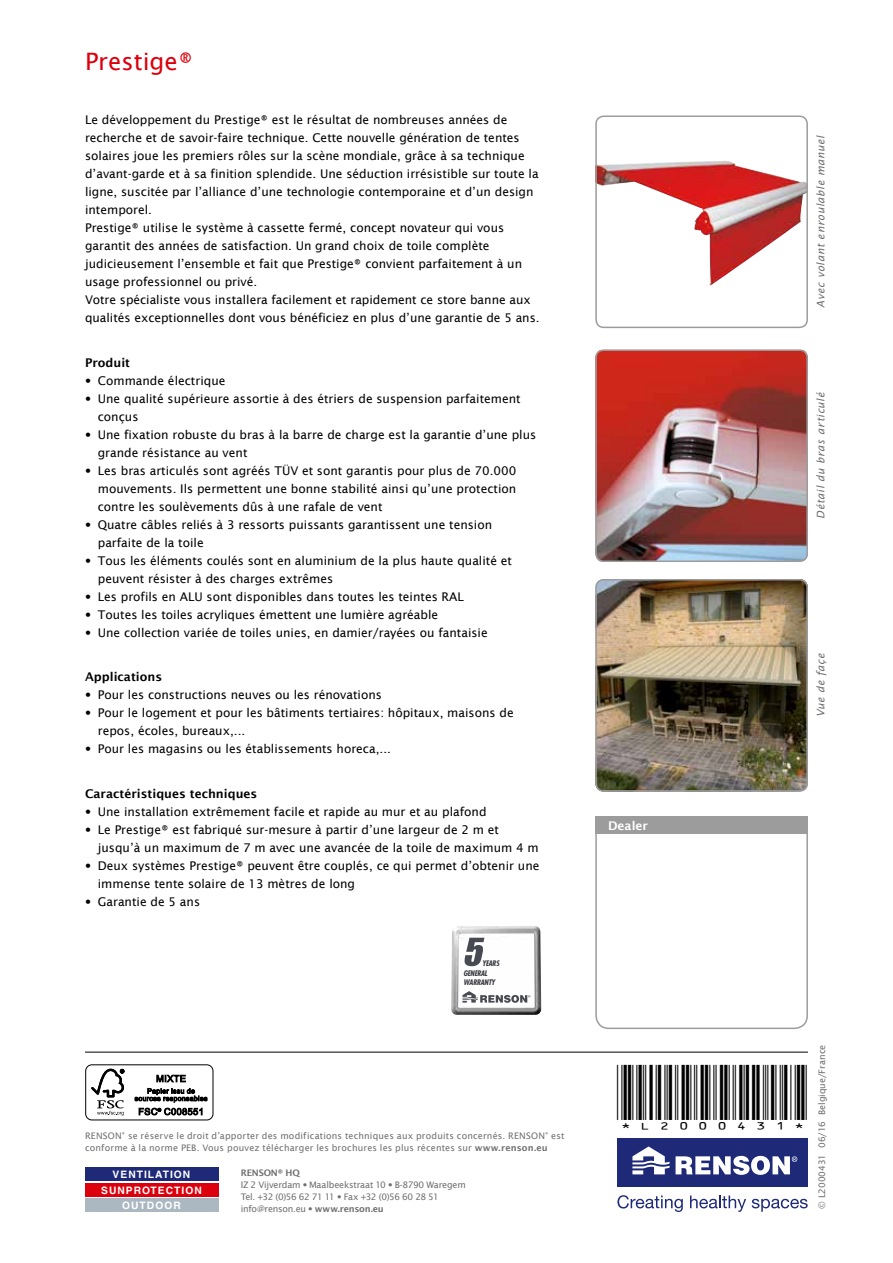
<style>
.page{position:relative;width:893px;height:1263px;background:#fff}
.page>*{position:absolute;margin:0;border:0;box-sizing:border-box;transform-origin:0 0}
.t1{font:24px "Lucida Sans";color:#dc000c}
.t2{font:18px "ID Automation HC39 M";letter-spacing:.1em;color:#000}
.t3{font:12px/18px "Lucida Sans";color:#000}
.t4{font:600 12px "Lucida Sans";color:#000}
.t5{font:600 12px "Lucida Sans";color:#fff}
.t6{font:italic 10.5px "Lucida Sans";letter-spacing:.045em;color:#6e6e6e}
.t7{font:700 10.2px/15.8px "Helvetica LT Std";letter-spacing:.1em;color:#fff;text-align:center}
.t8{font:9px/12px "Lucida Sans";letter-spacing:.015em;color:#6e6e6e}
.t9{font:9px/12px "Lucida Sans";letter-spacing:-.02em;color:#6e6e6e}
.t10{font:italic 700 condensed 7.5px/9.3px "Futura Std";letter-spacing:-.03em;color:#37393f}
.s1{font-family:"Helvetica Neue LT Std"}
.s2{font-weight:600}
</style>
<div class="page">
<div style="left:595px;top:816px;width:213px;height:213px;border:2px solid #9c9c9d;border-radius:13px"></div>
<div style="left:595px;top:816px;width:213px;height:17px;background:#9c9c9d"></div>
<img style="left:598px;top:579px;width:207px;height:210px">
<div style="left:595px;top:579px;width:213px;height:213px;border:2px solid #9c9c9d;border-radius:8px"></div>
<img style="left:598px;top:161px;width:207px;height:125px">
<div style="left:595px;top:115px;width:213px;height:213px;border:2px solid #9c9c9d;border-radius:8px"></div>
<img style="left:598px;top:352px;width:210px;height:207px">
<div style="left:595px;top:349px;width:213px;height:213px;border:2px solid #9c9c9d;border-radius:8px"></div>
<hr style="left:85px;top:1052px;width:723px;height:1px;background:#000">
<div style="left:617px;top:1138px;width:191px;height:49px;background:#1e2a77"></div>
<svg style="left:632px;top:1146px;width:37px;height:28px"></svg>
<svg style="left:676px;top:1156px;width:121px;height:19px"></svg>
<svg style="left:617px;top:1195px;width:66px;height:17px"></svg>
<svg style="left:690px;top:1195px;width:56px;height:17px"></svg>
<svg style="left:752px;top:1199px;width:56px;height:13px"></svg>
<div style="left:85px;top:1167px;width:134px;height:13px;background:#1e2a77"></div>
<div style="left:85px;top:1183px;width:134px;height:13px;background:#dc000c"></div>
<div style="left:85px;top:1198px;width:134px;height:14px;background:#abb8c1"></div>
<div style="left:85px;top:1064px;width:128px;height:56px;border:1px solid #000;border-radius:6px"></div>
<svg style="left:91px;top:1069px;width:33px;height:46px"></svg>
<svg style="left:135px;top:1074px;width:72px;height:28px"></svg>
<svg style="left:139px;top:1108px;width:63px;height:7px"></svg>
<img style="left:451px;top:926px;width:90px;height:89px">
<svg style="left:462px;top:991px;width:68px;height:12px"></svg>
<svg style="left:464px;top:938px;width:20px;height:28px"></svg>
<h1 class="t1" style="left:85px;top:47px;width:110px">Prestige®</h1>
<p class="t3" style="left:85px;top:111px;width:456px">Le développement du Prestige® est le résultat de nombreuses années de recherche et de savoir-faire technique. Cette nouvelle génération de tentes solaires joue les premiers rôles sur la scène mondiale, grâce à sa technique d’avant-garde et à sa finition splendide. Une séduction irrésistible sur toute la ligne, suscitée par l’alliance d’une technologie contemporaine et d’un design intemporel.<br>Prestige® utilise le système à cassette fermé, concept novateur qui vous garantit des années de satisfaction. Un grand choix de toile complète judicieusement l’ensemble et fait que Prestige® convient parfaitement à un usage professionnel ou privé.<br>Votre spécialiste vous installera facilement et rapidement ce store banne aux qualités exceptionnelles dont vous bénéficiez en plus d’une garantie de 5 ans.</p>
<p class="t4" style="left:85px;top:355px;width:47px">Produit</p>
<p class="t3" style="left:85px;top:371px;width:142px"><span class="s1">•</span> Commande électrique</p>
<p class="t3" style="left:98px;top:389px;width:424px;text-indent:-13px"><span class="s1">•</span> Une qualité supérieure assortie à des étriers de suspension parfaitement conçus</p>
<p class="t3" style="left:98px;top:425px;width:440px;text-indent:-13px"><span class="s1">•</span> Une fixation robuste du bras à la barre de charge est la garantie d’une plus grande résistance au vent</p>
<p class="t3" style="left:98px;top:461px;width:420px;text-align:justify;text-indent:-13px"><span class="s1">•</span> Les bras articulés sont agréés TÜV et sont garantis pour plus de 70.000 mouvements. Ils permettent une bonne stabilité ainsi qu’une protection contre les soulèvements dûs à une rafale de vent</p>
<p class="t3" style="left:98px;top:515px;width:396px;text-indent:-13px"><span class="s1">•</span> Quatre câbles reliés à 3 ressorts puissants garantissent une tension parfaite de la toile</p>
<p class="t3" style="left:98px;top:551px;width:416px;text-indent:-13px"><span class="s1">•</span> Tous les éléments coulés sont en aluminium de la plus haute qualité et peuvent résister à des charges extrêmes</p>
<p class="t3" style="left:85px;top:587px;width:380px"><span class="s1">•</span> Les profils en ALU sont disponibles dans toutes les teintes RAL</p>
<p class="t3" style="left:85px;top:605px;width:355px"><span class="s1">•</span> Toutes les toiles acryliques émettent une lumière agréable</p>
<p class="t3" style="left:85px;top:623px;width:404px"><span class="s1">•</span> Une collection variée de toiles unies, en damier/rayées ou fantaisie</p>
<p class="t4" style="left:85px;top:670px;width:79px">Applications</p>
<p class="t3" style="left:85px;top:686px;width:298px"><span class="s1">•</span> Pour les constructions neuves ou les rénovations</p>
<p class="t3" style="left:98px;top:704px;width:417px;text-indent:-13px"><span class="s1">•</span> Pour le logement et pour les bâtiments tertiaires: hôpitaux, maisons de repos, écoles, bureaux,...</p>
<p class="t3" style="left:85px;top:740px;width:307px"><span class="s1">•</span> Pour les magasins ou les établissements horeca,...</p>
<p class="t4" style="left:85px;top:786px;width:174px">Caractéristiques techniques</p>
<p class="t3" style="left:85px;top:802px;width:403px"><span class="s1">•</span> Une installation extrêmement facile et rapide au mur et au plafond</p>
<p class="t3" style="left:98px;top:820px;width:442px;text-indent:-13px"><span class="s1">•</span> Le Prestige® est fabriqué sur-mesure à partir d’une largeur de 2 m et jusqu’à un maximum de 7 m avec une avancée de la toile de maximum 4 m</p>
<p class="t3" style="left:98px;top:856px;width:443px;text-indent:-13px"><span class="s1">•</span> Deux systèmes Prestige® peuvent être couplés, ce qui permet d’obtenir une immense tente solaire de 13 mètres de long</p>
<p class="t3" style="left:85px;top:892px;width:117px"><span class="s1">•</span> Garantie de 5 ans</p>
<p class="t10" style="left:464px;top:959px;width:37px;text-indent:19px">YEARS<br>GENERAL<br>WARRANTY</p>
<p class="t8" style="left:85px;top:1130px;width:481px">RENSON<sup>®</sup> se réserve le droit d’apporter des modifications techniques aux produits concernés. RENSON<sup>®</sup> est conforme à la norme PEB. Vous pouvez télécharger les brochures les plus récentes sur <span class="s2">www.renson.eu</span></p>
<p class="t7" style="left:101px;top:1166px;width:102px">VENTILATION<br>SUNPROTECTION<br>OUTDOOR</p>
<p class="t9" style="left:241px;top:1167px;width:227px"><span class="s2">RENSON® HQ<br></span>IZ 2 Vijverdam <span class="s1">•</span> Maalbeekstraat 10 <span class="s1">•</span> B-8790 Waregem Tel. +32 (0)56 62 71 11 <span class="s1">•</span> Fax +32 (0)56 60 28 51 info@renson.eu <span class="s1">•</span> <span class="s2">www.renson.eu</span></p>
<p class="t5" style="left:608px;top:818px;width:41px">Dealer</p>
<p class="t6" style="left:815px;top:308px;width:175px;rotate:-90deg">Avec volant enroulable manuel</p>
<p class="t6" style="left:815px;top:519px;width:128px;rotate:-90deg">Détail du bras articulé</p>
<p class="t6" style="left:815px;top:717px;width:66px;rotate:-90deg">Vue de façe</p>
<h2 class="t2" style="left:617px;top:1103px;width:192px">*L2000431*</h2>
<p class="t8" style="left:816px;top:1209px;width:166px;rotate:-90deg">© L2000431 06/16 Belgique/France</p>
</div>
